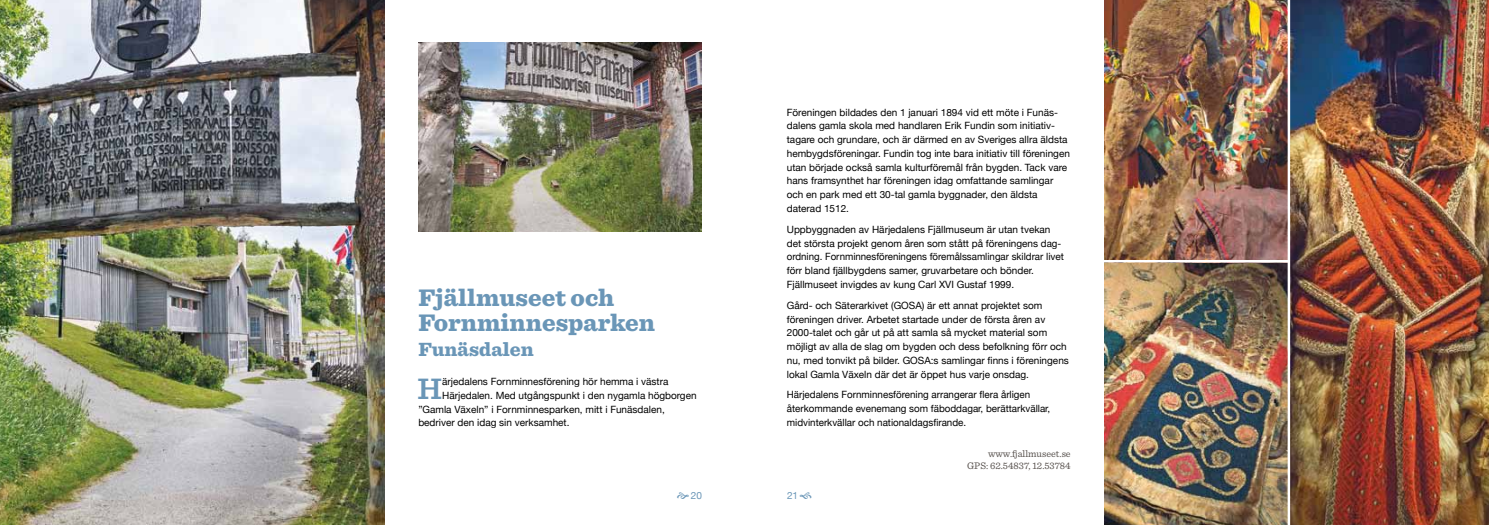
<style>
.page{position:relative;width:1489px;height:525px;background:#fff}
.page>*{position:absolute;margin:0;border:0;box-sizing:border-box;transform-origin:0 0}
.t1{font:600 30.88px "Sentinel";color:#6a96b7}
.t2{font:900 25px/25px "Sentinel";color:#6a96b7}
.t3{font:900 20px "Sentinel";color:#6a96b7}
.t4{font:10px/13.8px "Helvetica Neue";color:#000}
.t5{font:10px/12px "Sentinel";color:#57514d;text-align:right}
.t6{font:10px "Helvetica Neue";color:#6a96b7}
</style>
<div class="page">
<img style="left:1104px;top:0;width:384px;height:524px">
<hr style="left:1287px;top:0;width:2px;height:524px;background:#fff">
<hr style="left:1089px;top:260px;width:199px;height:2px;background:#fff">
<img style="left:0;top:0;width:384px;height:524px">
<img style="left:418px;top:43px;width:284px;height:189px">
<h2 class="t2" style="left:418px;top:283px;width:238px">Fjällmuseet och<br>Fornminnesparken</h2>
<h3 class="t3" style="left:418px;top:333px;width:117px">Funäsdalen</h3>
<h1 class="t1" style="left:417px;top:364px;width:26px">H</h1>
<p class="t4" style="left:442px;top:374px;width:228px">ärjedalens Fornminnesförening hör hemma i västra</p>
<p class="t4" style="left:442px;top:387px;width:256px">Härjedalen. Med utgångspunkt i den nygamla högborgen</p>
<p class="t4" style="left:418px;top:401px;width:248px">”Gamla Växeln” i Fornminnesparken, mitt i Funäsdalen,</p>
<p class="t4" style="left:418px;top:415px;width:153px">bedriver den idag sin verksamhet.</p>
<p class="t4" style="left:786px;top:104px;width:285px">Föreningen bildades den 1 januari 1894 vid ett möte i Funäs--- dalens gamla skola med handlaren Erik Fundin som initiativ&shy;tagare och grundare, och är därmed en av Sveriges allra äldsta hembygdsföreningar. Fundin tog inte bara initiativ till föreningen utan började också samla kulturföremål från bygden. Tack vare hans framsynthet har föreningen idag omfattande samlingar och en park med ett 30-tal gamla byggnader, den äldsta daterad 1512.</p>
<p class="t4" style="left:786px;top:221px;width:279px">Uppbyggnaden av Härjedalens Fjällmuseum är utan tvekan det största projekt genom åren som stått på föreningens dag&shy;ordning. Fornminnesföreningens föremålssamlingar skildrar livet förr bland fjällbygdens samer, gruvarbetare och bönder.<br>Fjällmuseet invigdes av kung Carl XVI Gustaf 1999.</p>
<p class="t4" style="left:786px;top:297px;width:283px">Gård- och Säterarkivet (GOSA) är ett annat projektet som föreningen driver. Arbetet startade under de första åren av 2000-talet och går ut på att samla så mycket material som möjligt av alla de slag om bygden och dess befolkning förr och nu, med tonvikt på bilder. GOSA:s samlingar finns i föreningens lokal Gamla Växeln där det är öppet hus varje onsdag.</p>
<p class="t4" style="left:786px;top:387px;width:265px">Härjedalens Fornminnesförening arrangerar flera årligen återkommande evenemang som fäboddagar, berättarkvällar, midvinterkvällar och nationaldagsfirande.</p>
<p class="t5" style="left:967px;top:446px;width:105px">www.fjallmuseet.se<br>GPS: 62.54837, 12.53784</p>
<p class="t6" style="left:690px;top:486px;width:13px">20</p>
<p class="t6" style="left:787px;top:486px;width:13px">21</p>
</div>
